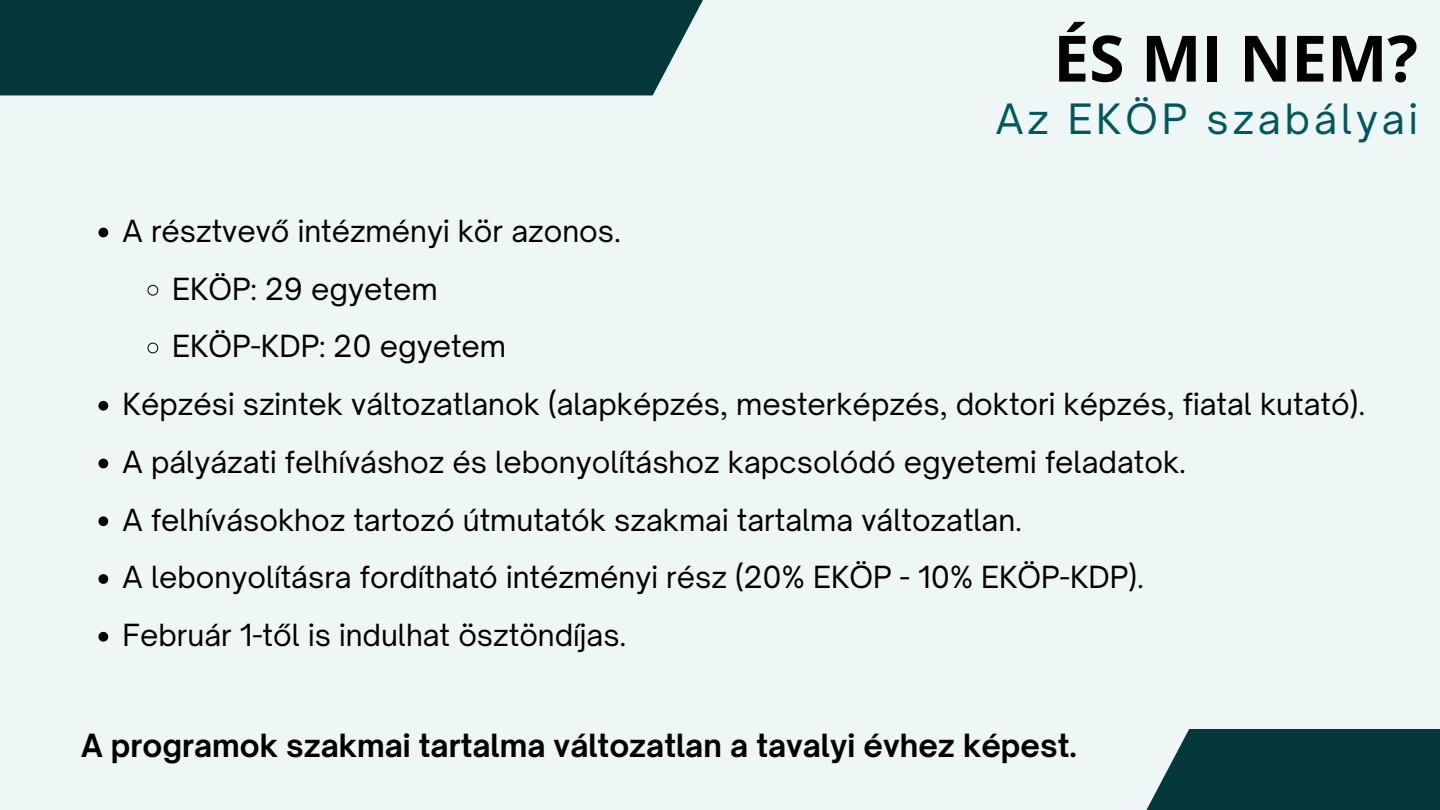
<style>
.page{position:relative;width:1440px;height:810px;background:#eef6f6}
.page>*{position:absolute;margin:0;border:0;box-sizing:border-box;transform-origin:0 0}
.t1{font:700 64px "Open Sans";color:#000}
.t2{font:40px "Open Sauce One";letter-spacing:.1em;color:#02585b}
.t3{font:700 30.6px "Open Sauce One";color:#000}
.t4{font:29.2px "Open Sauce One";color:#000}
</style>
<div class="page">
<svg style="left:1146px;top:729px;width:294px;height:81px;background:#164647"></svg>
<div style="left:0;top:0;width:781px;height:95px;background:#05383a"></div>
<svg style="left:98px;top:228px;width:10px;height:9px"></svg>
<svg style="left:147px;top:285px;width:12px;height:11px"></svg>
<svg style="left:147px;top:342px;width:12px;height:12px"></svg>
<svg style="left:98px;top:401px;width:10px;height:10px"></svg>
<svg style="left:98px;top:459px;width:10px;height:9px"></svg>
<svg style="left:98px;top:516px;width:10px;height:10px"></svg>
<svg style="left:98px;top:574px;width:10px;height:10px"></svg>
<svg style="left:98px;top:632px;width:10px;height:10px"></svg>
<h1 class="t1" style="left:1053px;top:13px;width:366px">ÉS MI NEM?</h1>
<p class="t2" style="left:996px;top:94px;width:424px">Az EKÖP szabályai</p>
<p class="t4" style="left:123px;top:213px;width:500px">A résztvevő intézményi kör azonos.</p>
<p class="t4" style="left:172px;top:270px;width:267px">EKÖP: 29 egyetem</p>
<p class="t4" style="left:172px;top:328px;width:336px">EKÖP-KDP: 20 egyetem</p>
<p class="t4" style="left:123px;top:386px;width:1244px">Képzési szintek változatlanok (alapképzés, mesterképzés, doktori képzés, fiatal kutató).</p>
<p class="t4" style="left:123px;top:444px;width:1065px">A pályázati felhíváshoz és lebonyolításhoz kapcsolódó egyetemi feladatok.</p>
<p class="t4" style="left:123px;top:501px;width:901px">A felhívásokhoz tartozó útmutatók szakmai tartalma változatlan.</p>
<p class="t4" style="left:123px;top:559px;width:1023px">A lebonyolításra fordítható intézményi rész (20% EKÖP - 10% EKÖP-KDP).</p>
<h3 class="t4" style="left:123px;top:617px;width:505px">Február 1-től is indulhat ösztöndíjas.</h3>
<p class="t3" style="left:81px;top:727px;width:997px">A programok szakmai tartalma változatlan a tavalyi évhez képest.</p>
</div>
